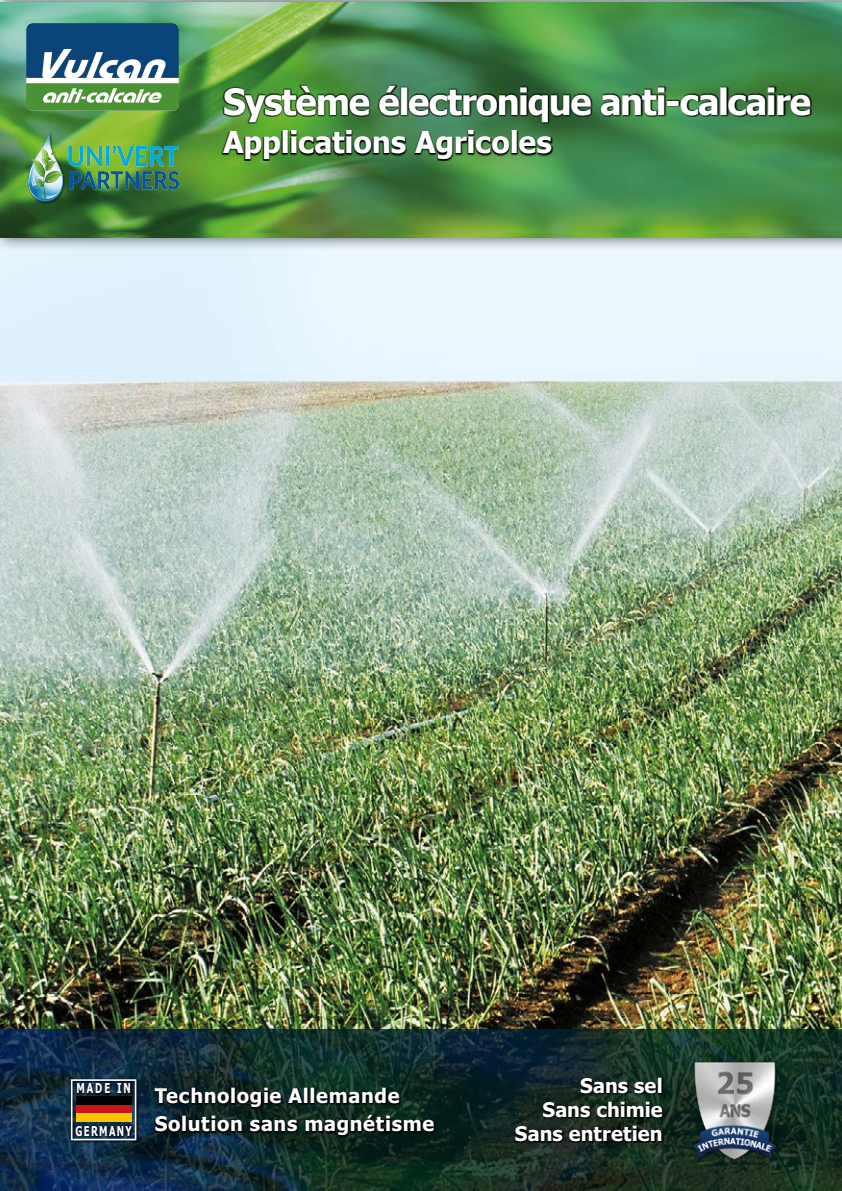
<style>
.page{position:relative;width:842px;height:1191px;background:#fff}
.page>*{position:absolute;margin:0;border:0;box-sizing:border-box;transform-origin:0 0}
.t1{font:700 36px "Tahoma";letter-spacing:-.04em;color:#fff}
.t2{font:700 30px "Tahoma";letter-spacing:-.005em;color:#fff}
.t3{font:700 20px/24px "Tahoma";letter-spacing:.025em;color:#fff;text-align:right}
.t4{font:700 13.6px "Tahoma";letter-spacing:.14em;color:#fff;scale:.7 1}
</style>
<div class="page">
<img style="left:0;top:252px;width:842px;height:777px">
<svg style="left:0;top:1029px;width:842px;height:162px;background:#132d30"></svg>
<div style="left:0;top:0;width:842px;height:252px;background:#000;opacity:.5"></div>
<img style="left:1px;top:2px;width:841px;height:236px">
<svg style="left:222px;top:85px;width:590px;height:76px;background:#2d5d30"></svg>
<div style="left:70px;top:1078px;width:69px;height:64px;background:#051420"></div>
<svg style="left:70px;top:1078px;width:67px;height:63px"></svg>
<div style="left:76px;top:1104px;width:55px;height:9px;background:#ca151d"></div>
<div style="left:76px;top:1096px;width:55px;height:8px;background:#000"></div>
<div style="left:76px;top:1113px;width:55px;height:9px;background:#fcc400"></div>
<img style="left:676px;top:1054px;width:115px;height:116px">
<svg style="left:514px;top:1076px;width:151px;height:67px;background:#0f1b16"></svg>
<svg style="left:154px;top:1087px;width:282px;height:50px;background:#091916"></svg>
<img style="left:27px;top:130px;width:152px;height:76px">
<img style="left:26px;top:23px;width:153px;height:87px">
<h1 class="t1" style="left:223px;top:76px;width:590px">Système électronique anti-calcaire</h1>
<h2 class="t2" style="left:223px;top:121px;width:331px">Applications Agricoles</h2>
<p class="t4" style="left:76px;top:1078px;width:79px">MADE IN</p>
<p class="t4" style="left:75px;top:1121px;width:82px">GERMANY</p>
<p class="t3" style="left:155px;top:1083px;width:281px;line-height:28px;text-align:left">Technologie Allemande<br>Solution sans magnétisme</p>
<p class="t3" style="left:515px;top:1074px;width:149px">Sans sel<br>Sans chimie<br>Sans entretien</p>
</div>
